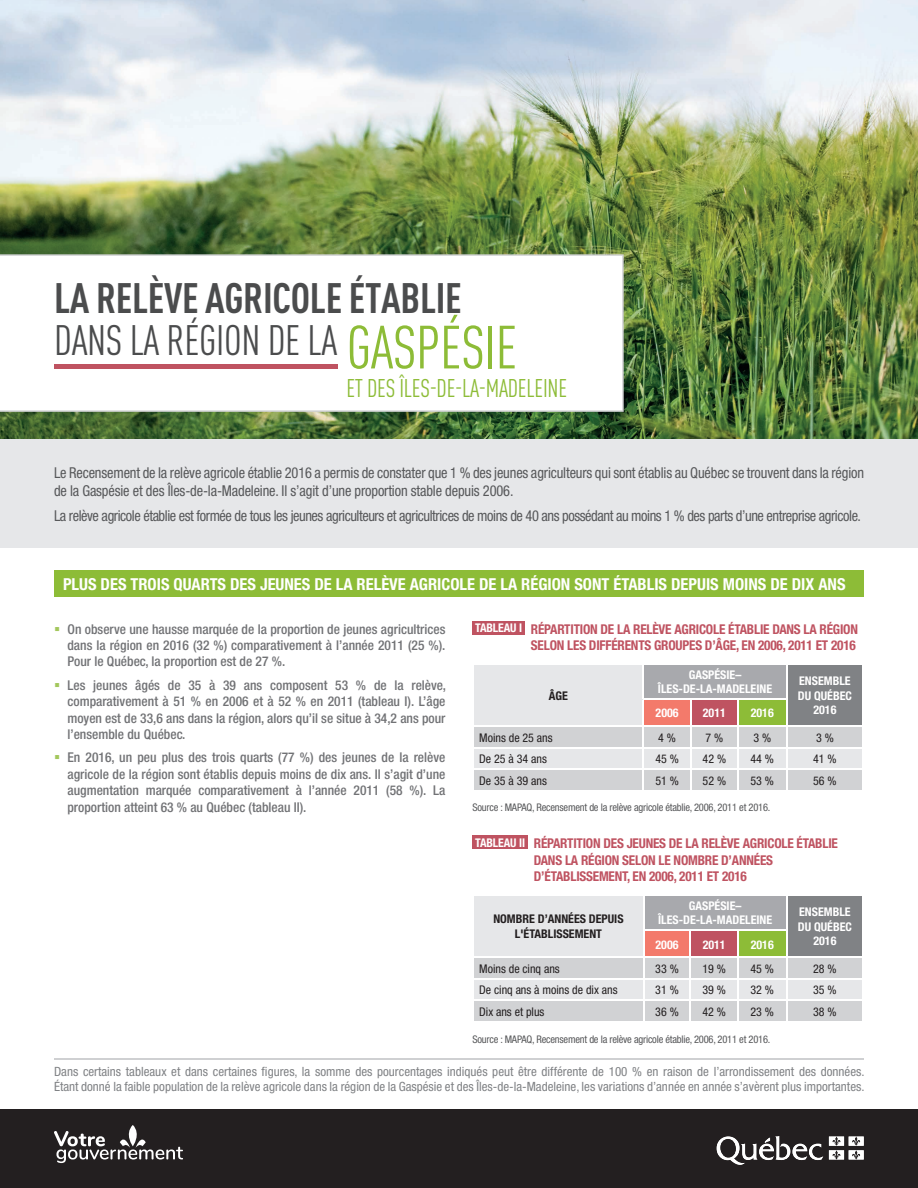
<style>
.page{position:relative;width:918px;height:1188px;background:#fff}
.page>*{position:absolute;margin:0;border:0;box-sizing:border-box;transform-origin:0 0}
.t1{font:condensed 60px "DINOT";letter-spacing:-.01em;color:#8dbc37}
.t2{font:700 condensed 42px "DINOT";letter-spacing:-.01em;color:#4b4c4d}
.t3{font:condensed 42px "DINOT";letter-spacing:-.01em;color:#4b4c4d}
.t4{font:condensed 25.2px "DINOT";letter-spacing:-.01em;color:#8dbc37;scale:.96 1}
.t5{font:700 condensed 16.5px "Helvetica Neue";color:#fff}
.t6{font:condensed 15px/18px "Helvetica Neue";letter-spacing:-.01em;color:#57585a;scale:.96 1}
.t7{font:condensed 15px "Helvetica Neue";letter-spacing:-.03em;color:#57585a;scale:.96 1}
.t8{font:500 condensed 13.5px/16.5px "Helvetica Neue";color:#717275;text-align:justify}
.t9{font:700 condensed 13.5px/16.5px "Helvetica Neue";letter-spacing:-.015em;color:#bf5361;text-align:right}
.t10{font:condensed 12.75px/15.3px "Helvetica Neue";color:#808285}
.t11{font:condensed 12px "Helvetica Neue";color:#231f20}
.t12{font:700 condensed 12px/14.4px "Helvetica Neue";color:#fff;text-align:center}
.t13{font:700 condensed 12px/14.4px "Helvetica Neue";color:#231f20;text-align:center}
.t14{font:condensed 10.5px "Helvetica Neue";letter-spacing:-.02em;color:#57585a}
.s1{color:#a3c75c}
.s2{font-size:12px;color:#fff}
</style>
<div class="page">
<img style="left:0;top:0;width:918px;height:439px">
<div style="left:54px;top:570px;width:810px;height:27px;background:#8dbc37"></div>
<div style="left:472px;top:621px;width:53px;height:13px;background:#bf5361"></div>
<div style="left:472px;top:835px;width:56px;height:14px;background:#bf5361"></div>
<svg style="left:474px;top:665px;width:388px;height:125px;background:#d0cccb"></svg>
<svg style="left:474px;top:896px;width:388px;height:125px;background:#cfcccb"></svg>
<hr style="left:643px;top:895px;width:1px;height:35px;background:#fff">
<hr style="left:786px;top:895px;width:1px;height:35px;background:#fff">
<hr style="left:643px;top:930px;width:47px;height:1px;background:#fff">
<hr style="left:690px;top:930px;width:48px;height:1px;background:#fff">
<hr style="left:738px;top:930px;width:49px;height:1px;background:#fff">
<div style="left:0;top:1109px;width:918px;height:79px;background:#231f20"></div>
<div style="left:0;top:439px;width:918px;height:109px;background:#e6e7e9"></div>
<hr style="left:54px;top:1058px;width:810px;height:1px;background:#cfd0d2">
<svg style="left:0;top:254px;width:624px;height:158px"></svg>
<hr style="left:54px;top:365px;width:284px;height:4px;background:#bf5361">
<div style="left:320px;top:314px;width:165px;height:11px;background:#fff"></div>
<img style="left:716px;top:1136px;width:133px;height:24px">
<svg style="left:745px;top:1136px;width:78px;height:24px"></svg>
<img style="left:717px;top:1136px;width:28px;height:29px">
<img style="left:829px;top:1136px;width:15px;height:10px">
<img style="left:849px;top:1136px;width:15px;height:10px">
<img style="left:829px;top:1150px;width:15px;height:10px">
<img style="left:849px;top:1150px;width:15px;height:10px">
<svg style="left:54px;top:1125px;width:129px;height:38px"></svg>
<h2 class="t2" style="left:54px;top:273px;width:409px">LA RELÈVE AGRICOLE ÉTABLIE</h2>
<h2 class="t3" style="left:54px;top:316px;width:285px">DANS LA RÉGION DE LA</h2>
<h1 class="t1" style="left:347px;top:312px;width:172px">GASPÉSIE</h1>
<h3 class="t4" style="left:346px;top:374px;width:232px">ET DES ÎLES-DE-LA-MADELEINE</h3>
<p class="t6" style="left:54px;top:464px;width:845px">Le Recensement de la relève agricole établie 2016 a permis de constater que 1 % des jeunes agriculteurs qui sont établis au Québec se trouvent dans la région de la Gaspésie et des Îles-de-la-Madeleine. Il s’agit d’une proportion stable depuis 2006.</p>
<p class="t7" style="left:54px;top:507px;width:842px">La relève agricole établie est formée de tous les jeunes agriculteurs et agricultrices de moins de 40 ans possédant au moins 1 % des parts d’une entreprise agricole.</p>
<p class="t5" style="left:63px;top:574px;width:784px">PLUS DES TROIS QUARTS DES JEUNES DE LA RELÈVE AGRICOLE DE LA RÉGION SONT ÉTABLIS DEPUIS MOINS DE DIX ANS</p>
<p class="t8" style="left:68px;top:620px;width:380px;text-indent:-14px"><span class="s1">▪</span> On observe une hausse marquée de la proportion de jeunes agricultrices dans la région en 2016 (32 %) comparativement à l’année 2011 (25 %).<br>Pour le Québec, la proportion est de 27 %.</p>
<p class="t8" style="left:68px;top:677px;width:380px;text-indent:-14px"><span class="s1">▪</span> Les jeunes âgés de 35 à 39 ans composent 53 % de la relève, comparativement à 51 % en 2006 et à 52 % en 2011 (tableau I). L’âge moyen est de 33,6 ans dans la région, alors qu’il se situe à 34,2 ans pour l’ensemble du Québec.</p>
<p class="t8" style="left:68px;top:749px;width:379px;text-indent:-14px"><span class="s1">▪</span> En 2016, un peu plus des trois quarts (77 %) des jeunes de la relève agricole de la région sont établis depuis moins de dix ans. Il s’agit d’une augmentation marquée comparativement à l’année 2011 (58 %). La proportion atteint 63 % au Québec (tableau II).</p>
<p class="t9" style="left:475px;top:620px;width:384px"><span class="s2">TABLEAU I</span> RÉPARTITION DE LA RELÈVE AGRICOLE ÉTABLIE DANS LA RÉGION<br>SELON LES DIFFÉRENTS GROUPES D’ÂGE, EN 2006, 2011 ET 2016</p>
<p class="t13" style="left:549px;top:688px;width:21px">ÂGE</p>
<p class="t12" style="left:658px;top:667px;width:116px">GASPÉSIE–<br>ÎLES-DE-LA-MADELEINE</p>
<p class="t12" style="left:798px;top:673px;width:56px">ENSEMBLE<br>DU QUÉBEC<br>2016</p>
<p class="t12" style="left:656px;top:706px;width:25px">2006</p>
<p class="t12" style="left:703px;top:706px;width:25px">2011</p>
<p class="t12" style="left:751px;top:706px;width:25px">2016</p>
<p class="t11" style="left:479px;top:730px;width:75px">Moins de 25 ans</p>
<p class="t11" style="left:658px;top:730px;width:19px">4 %</p>
<p class="t11" style="left:706px;top:730px;width:19px">7 %</p>
<p class="t11" style="left:753px;top:730px;width:19px">3 %</p>
<p class="t11" style="left:816px;top:730px;width:19px">3 %</p>
<p class="t11" style="left:479px;top:752px;width:69px">De 25 à 34 ans</p>
<p class="t11" style="left:655px;top:752px;width:25px">45 %</p>
<p class="t11" style="left:703px;top:752px;width:25px">42 %</p>
<p class="t11" style="left:751px;top:752px;width:25px">44 %</p>
<p class="t11" style="left:813px;top:752px;width:25px">41 %</p>
<p class="t11" style="left:479px;top:773px;width:69px">De 35 à 39 ans</p>
<p class="t11" style="left:655px;top:773px;width:25px">51 %</p>
<p class="t11" style="left:703px;top:773px;width:25px">52 %</p>
<p class="t11" style="left:751px;top:773px;width:25px">53 %</p>
<p class="t11" style="left:813px;top:773px;width:25px">56 %</p>
<p class="t14" style="left:472px;top:802px;width:299px">Source : MAPAQ, Recensement de la relève agricole établie, 2006, 2011 et 2016.</p>
<p class="t9" style="left:534px;top:835px;width:306px;text-align:left;text-indent:-59px"><span class="s2">TABLEAU II</span> RÉPARTITION DES JEUNES DE LA RELÈVE AGRICOLE ÉTABLIE<br>DANS LA RÉGION SELON LE NOMBRE D’ANNÉES<br>D’ÉTABLISSEMENT, EN 2006, 2011 ET 2016</p>
<p class="t13" style="left:493px;top:912px;width:132px">NOMBRE D’ANNÉES DEPUIS<br>L'ÉTABLISSEMENT</p>
<p class="t12" style="left:658px;top:898px;width:116px">GASPÉSIE–<br>ÎLES-DE-LA-MADELEINE</p>
<p class="t12" style="left:798px;top:905px;width:56px">ENSEMBLE<br>DU QUÉBEC<br>2016</p>
<p class="t12" style="left:656px;top:937px;width:25px">2006</p>
<p class="t12" style="left:703px;top:937px;width:25px">2011</p>
<p class="t12" style="left:751px;top:937px;width:25px">2016</p>
<p class="t11" style="left:479px;top:962px;width:82px">Moins de cinq ans</p>
<p class="t11" style="left:655px;top:962px;width:25px">33 %</p>
<p class="t11" style="left:702px;top:962px;width:25px">19 %</p>
<p class="t11" style="left:751px;top:962px;width:25px">45 %</p>
<p class="t11" style="left:813px;top:962px;width:25px">28 %</p>
<p class="t11" style="left:479px;top:983px;width:140px">De cinq ans à moins de dix ans</p>
<p class="t11" style="left:655px;top:983px;width:25px">31 %</p>
<p class="t11" style="left:702px;top:983px;width:25px">39 %</p>
<p class="t11" style="left:751px;top:983px;width:25px">32 %</p>
<p class="t11" style="left:813px;top:983px;width:25px">35 %</p>
<p class="t11" style="left:479px;top:1005px;width:67px">Dix ans et plus</p>
<p class="t11" style="left:655px;top:1005px;width:25px">36 %</p>
<p class="t11" style="left:702px;top:1005px;width:25px">42 %</p>
<p class="t11" style="left:751px;top:1005px;width:25px">23 %</p>
<p class="t11" style="left:813px;top:1005px;width:25px">38 %</p>
<p class="t14" style="left:472px;top:1033px;width:299px">Source : MAPAQ, Recensement de la relève agricole établie, 2006, 2011 et 2016.</p>
<p class="t10" style="left:54px;top:1064px;width:812px">Dans certains tableaux et dans certaines figures, la somme des pourcentages indiqués peut être différente de 100 % en raison de l’arrondissement des données.<br>Étant donné la faible population de la relève agricole dans la région de la Gaspésie et des Îles-de-la-Madeleine, les variations d’année en année s’avèrent plus importantes.</p>
</div>
